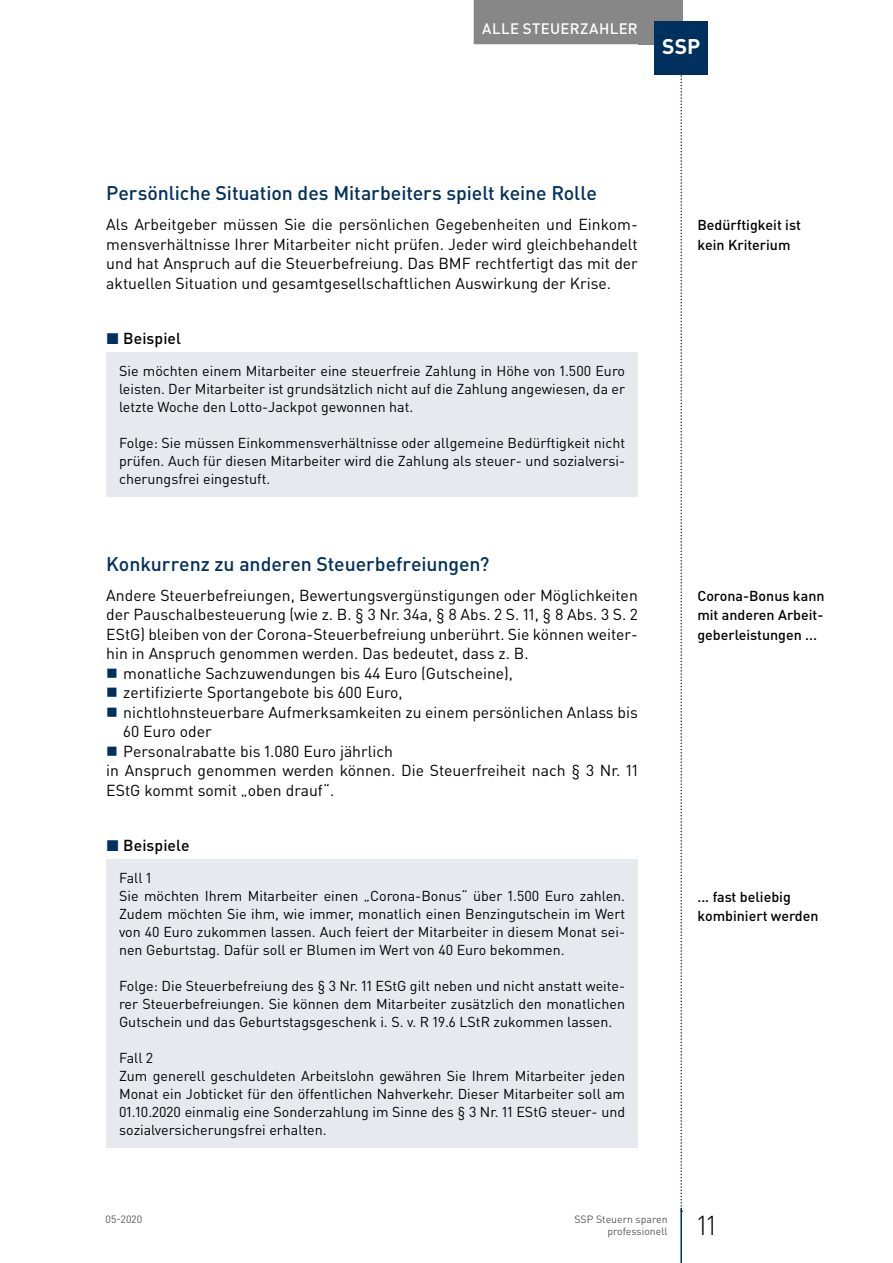
<style>
.page{position:relative;width:893px;height:1263px;background:#fff}
.page>*{position:absolute;margin:0;border:0;box-sizing:border-box;transform-origin:0 0}
.t1{font:300 27px "DIN Pro";color:#000}
.t2{font:700 21px "DIN Pro";color:#fff}
.t3{font:500 19.5px "DIN Pro";letter-spacing:-.005em;color:#00305d}
.t4{font:15.75px/19.5px "DIN Pro";color:#000;text-align:justify}
.t5{font:500 15.75px "DIN Pro";letter-spacing:.005em;color:#000}
.t6{font:500 15px "DIN Pro";letter-spacing:.025em;color:#fff}
.t7{font:14.25px/18px "DIN Pro";color:#000;text-align:justify}
.t8{font:500 14.25px/19.5px "DIN Pro";color:#000}
.t9{font:10.5px/12.8px "DIN Pro";color:#575756;text-align:right}
.s1{color:#00305d}
</style>
<div class="page">
<hr style="left:680px;top:1208px;width:2px;height:55px;background:#00305d">
<svg style="left:680px;top:74px;width:2px;height:1138px"></svg>
<div style="left:638px;top:0;width:44px;height:44px;background:#878787"></div>
<div style="left:474px;top:0;width:172px;height:44px;background:#878787"></div>
<div style="left:655px;top:21px;width:53px;height:53px;background:#00305d"></div>
<div style="left:106px;top:352px;width:532px;height:145px;background:#e6eaef"></div>
<div style="left:106px;top:859px;width:532px;height:289px;background:#e6eaef"></div>
<p class="t6" style="left:482px;top:18px;width:157px">Alle Steuerzahler</p>
<h2 class="t2" style="left:662px;top:32px;width:40px">SSP</h2>
<h3 class="t3" style="left:106px;top:180px;width:492px">Persönliche Situation des Mitarbeiters spielt keine Rolle</h3>
<p class="t4" style="left:106px;top:214px;width:533px">Als Arbeitgeber müssen Sie die persönlichen Gegebenheiten und Einkom&shy;mensverhältnisse Ihrer Mitarbeiter nicht prüfen. Jeder wird gleichbehandelt und hat Anspruch auf die Steuerbefreiung. Das BMF rechtfertigt das mit der aktuellen Situation und gesamtgesellschaftlichen Auswirkung der Krise.</p>
<p class="t5" style="left:106px;top:327px;width:76px"><span class="s1">◼</span> Beispiel</p>
<p class="t7" style="left:119px;top:361px;width:507px">Sie möchten einem Mitarbeiter eine steuerfreie Zahlung in Höhe von 1.500 Euro leisten. Der Mitarbeiter ist grundsätzlich nicht auf die Zahlung angewiesen, da er letzte Woche den Lotto-Jackpot gewonnen hat.</p>
<p class="t7" style="left:119px;top:433px;width:508px">Folge: Sie müssen Einkommensverhältnisse oder allgemeine Bedürftigkeit nicht prüfen. Auch für diesen Mitarbeiter wird die Zahlung als steuer- und sozialversi&shy;cherungsfrei eingestuft.</p>
<h3 class="t3" style="left:106px;top:551px;width:385px">Konkurrenz zu anderen Steuerbefreiungen?</h3>
<p class="t4" style="left:106px;top:585px;width:533px">Andere Steuerbefreiungen, Bewertungsvergü nstigungen oder Möglichkeiten</p>
<p class="t4" style="left:106px;top:604px;width:533px">der Pauschalbesteuerung (wie z. B. § 3 Nr. 34a, § 8 Abs. 2 S. 11, § 8 Abs. 3 S. 2</p>
<p class="t4" style="left:106px;top:624px;width:533px">EStG) bleiben von der Corona-Steuerbefreiung unberührt. Sie können weiter-</p>
<p class="t4" style="left:106px;top:643px;width:424px">hin in Anspruch genommen werden. Das bedeutet, dass z. B.</p>
<p class="t4" style="left:123px;top:663px;width:391px">monatliche Sachzuwendungen bis 44 Euro (Gutscheine),</p>
<p class="t4" style="left:123px;top:682px;width:281px">zertifizierte Sportangebote bis 600 Euro,</p>
<p class="t4" style="left:123px;top:702px;width:516px">nichtlohnsteuerbare Aufmerksamkeiten zu einem persönlichen Anlass bis</p>
<p class="t4" style="left:123px;top:721px;width:90px">60 Euro oder</p>
<p class="t4" style="left:123px;top:741px;width:271px">Personalrabatte bis 1.080 Euro jährlich</p>
<p class="t4" style="left:106px;top:760px;width:533px">in Anspruch genommen werden können. Die Steuerfreiheit nach § 3 Nr. 11</p>
<p class="t4" style="left:106px;top:780px;width:229px">EStG kommt somit „oben drauf“.</p>
<p class="t5" style="left:106px;top:834px;width:85px"><span class="s1">◼</span> Beispiele</p>
<p class="t7" style="left:119px;top:868px;width:508px;text-align:left">Fall 1<br>Sie möchten Ihrem Mitarbeiter einen „Corona-Bonus“ über 1.500 Euro zahlen.<br>Zudem möchten Sie ihm, wie immer, monatlich einen Benzingutschein im Wert von 40 Euro zukommen lassen. Auch feiert der Mitarbeiter in diesem Monat sei&shy;nen Geburtstag. Dafür soll er Blumen im Wert von 40 Euro bekommen.</p>
<p class="t7" style="left:119px;top:976px;width:508px">Folge: Die Steuerbefreiung des § 3 Nr. 11 EStG gilt neben und nicht anstatt weite&shy;rer Steuerbefreiungen. Sie können dem Mitarbeiter zusätzlich den monatlichen Gutschein und das Geburtstagsgeschenk i. S. v. R 19.6 LStR zukommen lassen.</p>
<p class="t7" style="left:119px;top:1048px;width:508px;text-align:left">Fall 2<br>Zum generell geschuldeten Arbeitslohn gewähren Sie Ihrem Mitarbeiter jeden Monat ein Jobticket für den öffentlichen Nahverkehr. Dieser Mitarbeiter soll am 01.10.2020 einmalig eine Sonderzahlung im Sinne des § 3 Nr. 11 EStG steuer- und sozialversicherungsfrei erhalten.</p>
<p class="t8" style="left:697px;top:215px;width:105px">Bedürftigkeit ist kein Kriterium</p>
<p class="t8" style="left:697px;top:585px;width:129px;text-align:justify">Corona-Bonus kann mit anderen Arbeit&shy;geberleistungen ...</p>
<p class="t8" style="left:697px;top:886px;width:123px">... fast beliebig kombiniert werden</p>
<p class="t9" style="left:106px;top:1212px;width:38px">05-2020</p>
<p class="t9" style="left:574px;top:1212px;width:95px">SSP Steuern sparen professionell</p>
<h1 class="t1" style="left:697px;top:1207px;width:20px">11</h1>
</div>
